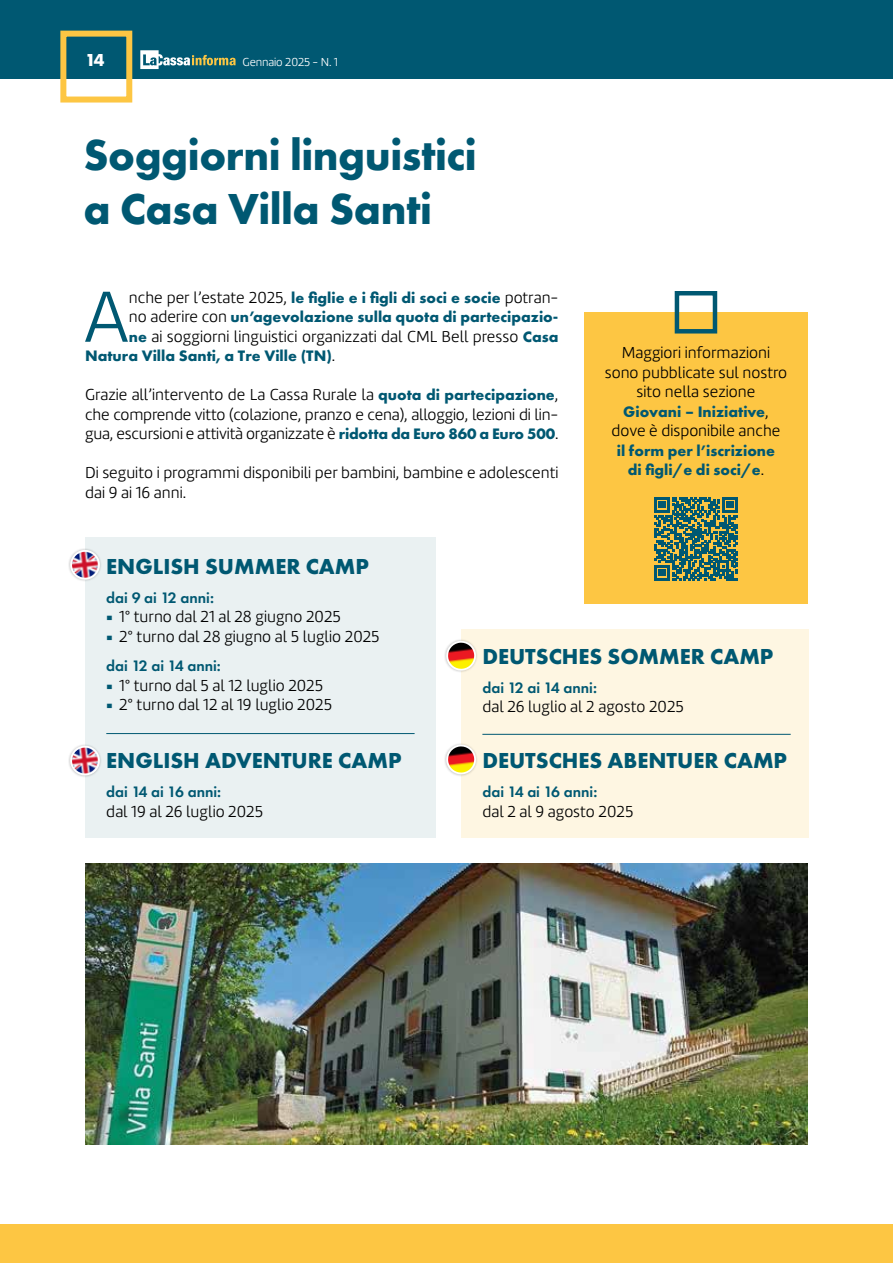
<style>
.page{position:relative;width:893px;height:1263px;background:#fff}
.page>*{position:absolute;margin:0;border:0;box-sizing:border-box;transform-origin:0 0}
.t1{font:300 74.85px "Marine";color:#005872}
.t2{font:700 45px/54px "Futura PT";letter-spacing:-.01em;color:#005872}
.t3{font:700 22.5px "Futura PT";color:#005872}
.t4{font:700 18px "Futura PT";color:#fff}
.t5{font:300 16.5px/19.5px "Marine";color:#000}
.t6{font:700 15.75px/19.5px "Futura PT";color:#005872;text-align:center}
.t7{font:600 15.75px "Futura PT";color:#005872}
.t8{font:300 12px "Marine";letter-spacing:-.01em;color:#fff}
.s1{font-family:"Futura PT";font-weight:700;font-size:15.75px;color:#005872}
.s2{font-family:"Marine";font-weight:300;font-size:16.5px;color:#000}
.s3{font-weight:900;font-size:27px;color:#005872}
</style>
<div class="page">
<div style="left:0;top:0;width:893px;height:78px;background:#005872"></div>
<svg style="left:140px;top:50px;width:96px;height:19px"></svg>
<div style="left:60px;top:31px;width:72px;height:72px;border:6px solid #fdc643"></div>
<div style="left:85px;top:537px;width:351px;height:301px;background:#eaf1f2"></div>
<div style="left:0;top:1225px;width:893px;height:38px;background:#fdc643"></div>
<div style="left:584px;top:312px;width:224px;height:292px;background:#fdc643"></div>
<div style="left:675px;top:291px;width:42px;height:42px;border:4px solid #005872"></div>
<svg style="left:654px;top:497px;width:84px;height:84px"></svg>
<img style="left:85px;top:863px;width:723px;height:282px">
<div style="left:461px;top:629px;width:347px;height:209px;background:#fef6e2"></div>
<hr style="left:106px;top:733px;width:309px;height:1px;background:#005872">
<hr style="left:482px;top:734px;width:309px;height:1px;background:#005872">
<div style="left:68px;top:548px;width:35px;height:34px;background:#000;opacity:.25"></div>
<svg style="left:70px;top:550px;width:30px;height:31px"></svg>
<div style="left:444px;top:639px;width:35px;height:34px;background:#000;opacity:.25"></div>
<svg style="left:446px;top:641px;width:30px;height:31px"></svg>
<div style="left:444px;top:742px;width:35px;height:35px;background:#000;opacity:.25"></div>
<svg style="left:446px;top:745px;width:30px;height:30px"></svg>
<div style="left:68px;top:743px;width:35px;height:35px;background:#000;opacity:.25"></div>
<svg style="left:70px;top:746px;width:30px;height:30px"></svg>
<p class="t4" style="left:85px;top:49px;width:21px">14</p>
<p class="t8" style="left:243px;top:54px;width:97px">Gennaio 2025 - N. 1</p>
<h2 class="t2" style="left:83px;top:127px;width:395px">Soggiorni linguistici a Casa Villa Santi</h2>
<h1 class="t1" style="left:84px;top:271px;width:46px">A</h1>
<p class="t5" style="left:129px;top:287px;width:431px">nche per l’estate 2025, <span class="s1">le figlie e i figli di soci e socie</span> potran-</p>
<p class="t6" style="left:129px;top:307px;width:431px"><span class="s2">no aderire con</span> un’agevolazione sulla quota di partecipazio-</p>
<p class="t5" style="left:129px;top:326px;width:431px"><span class="s1">ne</span> ai soggiorni linguistici organizzati dal CML Bell presso <span class="s1">Casa</span></p>
<p class="t6" style="left:85px;top:346px;width:252px">Natura Villa Santi, a Tre Ville (TN)<span class="s2">.</span></p>
<p class="t5" style="left:85px;top:385px;width:475px;text-align:justify">Grazie all’intervento de La Cassa Rurale la <span class="s1">quota di partecipazione</span>, che comprende vitto (colazione, pranzo e cena), alloggio, lezioni di lin&shy;gua, escursioni e attività organizzate è <span class="s1">ridotta da Euro 860 a Euro 500</span>.</p>
<p class="t5" style="left:85px;top:463px;width:475px">Di seguito i programmi disponibili per bambini, bambine e adolescenti dai 9 ai 16 anni.</p>
<p class="t5" style="left:605px;top:343px;width:184px;text-align:center">Maggiori informazioni sono pubblicate sul nostro sito nella sezione</p>
<p class="t6" style="left:623px;top:401px;width:147px">Giovani – Iniziative<span class="s2">,</span></p>
<p class="t5" style="left:611px;top:421px;width:171px">dove è disponibile anche</p>
<p class="t6" style="left:617px;top:440px;width:160px">il form per l’iscrizione di figli/e di soci/e<span class="s2">.</span></p>
<h3 class="t3" style="left:106px;top:552px;width:264px">ENGLISH SUMMER CAMP</h3>
<p class="t7" style="left:106px;top:588px;width:109px">dai 9 ai 12 anni:</p>
<p class="t5" style="left:106px;top:607px;width:275px"><span class="s3">·</span> 1° turno dal 21 al 28 giugno 2025<br><span class="s3">·</span> 2° turno dal 28 giugno al 5 luglio 2025</p>
<p class="t7" style="left:106px;top:656px;width:116px">dai 12 ai 14 anni:</p>
<p class="t5" style="left:106px;top:675px;width:227px"><span class="s3">·</span> 1° turno dal 5 al 12 luglio 2025 <span class="s3">·</span> 2° turno dal 12 al 19 luglio 2025</p>
<h3 class="t3" style="left:106px;top:746px;width:297px">ENGLISH ADVENTURE CAMP</h3>
<p class="t7" style="left:106px;top:782px;width:116px">dai 14 ai 16 anni:</p>
<p class="t5" style="left:106px;top:801px;width:158px">dal 19 al 26 luglio 2025</p>
<h3 class="t3" style="left:482px;top:641px;width:292px">DEUTSCHES SOMMER CAMP</h3>
<p class="t7" style="left:482px;top:678px;width:116px">dai 12 ai 14 anni:</p>
<p class="t5" style="left:482px;top:697px;width:203px">dal 26 luglio al 2 agosto 2025</p>
<h3 class="t3" style="left:482px;top:746px;width:306px">DEUTSCHES ABENTUER CAMP</h3>
<p class="t7" style="left:482px;top:782px;width:116px">dai 14 ai 16 anni:</p>
<p class="t5" style="left:482px;top:801px;width:152px">dal 2 al 9 agosto 2025</p>
</div>
